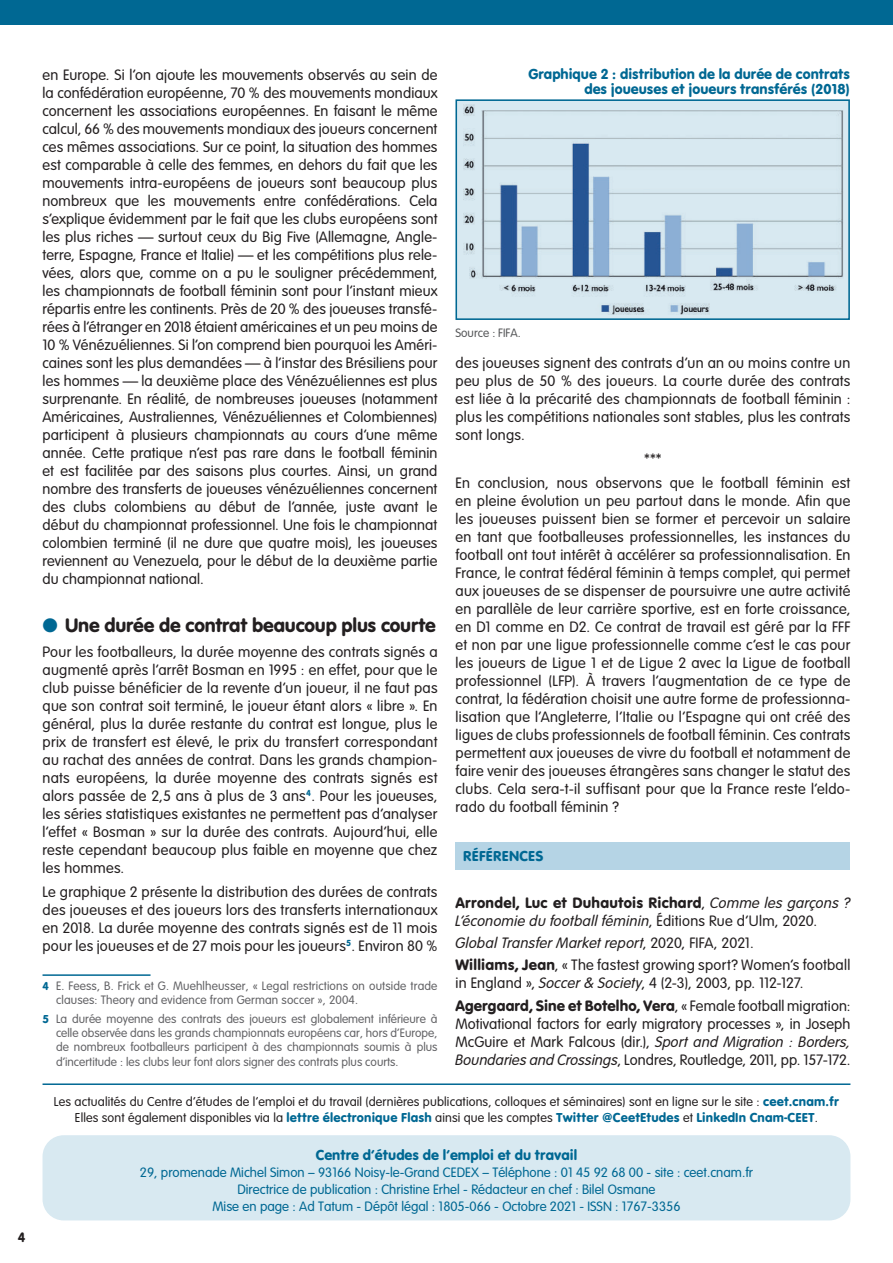
<style>
.page{position:relative;width:893px;height:1263px;background:#fff}
.page>*{position:absolute;margin:0;border:0;box-sizing:border-box;transform-origin:0 0}
.t1{font:20.25px "VAG Rundschrift D Regular";letter-spacing:-.01em;color:#231f20}
.t2{font:15.75px/18px "VAG Rundschrift D Light";letter-spacing:.015em;color:#231f20;text-align:justify}
.t3{font:italic 15.75px/18px "VAG Rundschrift D Light";letter-spacing:.02em;color:#231f20}
.t4{font:15px/15px "VAG Rundschrift D Regular";color:#006893;text-align:right}
.t5{font:14.25px "VAG Rundschrift D Light";color:#006893}
.t6{font:14.25px "VAG Rundschrift D Regular";color:#231f20}
.t7{font:13.5px "VAG Rundschrift D Light";letter-spacing:.01em;color:#231f20}
.t8{font:13.5px "VAG Rundschrift D Regular";letter-spacing:.01em;color:#006893}
.Notes{font:12.75px/14.4px "VAG Rundschrift D Light";letter-spacing:.01em;color:#636366}
.Note{font:12.75px "VAG Rundschrift D Light";color:#57585a}
.s1{color:#006893}
.s2{font-family:"VAG Rundschrift D Regular";font-size:12px;color:#006893}
.s3{font-family:"VAG Rundschrift D Regular";font-style:normal}
.s4{font-style:normal}
.s5{font-family:"VAG Rundschrift D Regular"}
.s6{font-style:italic}
.s7{font-family:"VAG Rundschrift D Regular";color:#006893}
.s8{font-family:"VAG Rundschrift D Light";color:#231f20}
</style>
<div class="page">
<hr style="left:43px;top:974px;width:108px;height:2px;background:#006893">
<div style="left:455px;top:842px;width:395px;height:27px;background:#b5d4e5"></div>
<div style="left:0;top:0;width:893px;height:24px;background:#006893"></div>
<div style="left:43px;top:1135px;width:807px;height:85px;background:#d8e9f1;border-radius:21px"></div>
<hr style="left:43px;top:1083px;width:807px;height:2px;background:#006893">
<div style="left:456px;top:100px;width:393px;height:219px;background:#d8e9f1"></div>
<img style="left:463px;top:105px;width:380px;height:209px">
<div style="left:455px;top:99px;width:395px;height:221px;border:2px solid #006893"></div>
<p class="t6" style="left:18px;top:1225px;width:9px">4</p>
<p class="t2" style="left:43px;top:64px;width:396px">en Europe. Si l’on ajoute les mouvements observés au sein de la confédération européenne, 70 % des mouvements mondiaux concernent les associations européennes. En faisant le même calcul, 66 % des mouvements mondiaux des joueurs concernent ces mêmes associations. Sur ce point, la situation des hommes est comparable à celle des femmes, en dehors du fait que les mouvements intra-européens de joueurs sont beaucoup plus nombreux que les mouvements entre confédérations. Cela s’explique évidemment par le fait que les clubs européens sont les plus riches — surtout ceux du Big Five (Allemagne, Angle&shy;terre, Espagne, France et Italie) — et les compétitions plus rele&shy;vées, alors que, comme on a pu le souligner précédemment, les championnats de football féminin sont pour l’instant mieux répartis entre les continents. Près de 20 % des joueuses transfé&shy;rées à l’étranger en 2018 étaient américaines et un peu moins de 10 % Vénézuéliennes. Si l’on comprend bien pourquoi les Améri&shy;caines sont les plus demandées — à l’instar des Brésiliens pour les hommes — la deuxième place des Vénézuéliennes est plus surprenante. En réalité, de nombreuses joueuses (notamment Américaines, Australiennes, Vénézuéliennes et Colombiennes) participent à plusieurs championnats au cours d’une même année. Cette pratique n’est pas rare dans le football féminin et est facilitée par des saisons plus courtes. Ainsi, un grand nombre des transferts de joueuses vénézuéliennes concernent des clubs colombiens au début de l’année, juste avant le début du championnat professionnel. Une fois le championnat colombien terminé (il ne dure que quatre mois), les joueuses reviennent au Venezuela, pour le début de la deuxième partie du championnat national.</p>
<p class="t1" style="left:43px;top:608px;width:395px"><span class="s1">●</span> Une durée de contrat beaucoup plus courte</p>
<p class="t2" style="left:43px;top:641px;width:396px">Pour les footballeurs, la durée moyenne des contrats signés a augmenté après l’arrêt Bosman en 1995 : en effet, pour que le club puisse bénéficier de la revente d’un joueur, il ne faut pas que son contrat soit terminé, le joueur étant alors « libre ». En général, plus la durée restante du contrat est longue, plus le prix de transfert est élevé, le prix du transfert correspondant au rachat des années de contrat. Dans les grands champion&shy;nats européens, la durée moyenne des contrats signés est alors passée de 2,5 ans à plus de 3 ans<sup>4</sup>. Pour les joueuses, les séries statistiques existantes ne permettent pas d’analyser l’effet « Bosman » sur la durée des contrats. Aujourd’hui, elle reste cependant beaucoup plus faible en moyenne que chez les hommes.</p>
<p class="t2" style="left:43px;top:882px;width:396px">Le graphique 2 présente la distribution des durées de contrats des joueuses et des joueurs lors des transferts internationaux en 2018. La durée moyenne des contrats signés est de 11 mois pour les joueuses et de 27 mois pour les joueurs<sup>5</sup>. Environ 80 %</p>
<p class="Notes" style="left:56px;top:977px;width:383px;text-indent:-14px"><span class="s2">4</span> E. Feess, B. Frick et G. Muehlheusser, « Legal restrictions on outside trade clauses: Theory and evidence from German soccer », 2004.</p>
<p class="Notes" style="left:56px;top:1010px;width:383px;text-align:justify;text-indent:-14px"><span class="s2">5</span> La durée moyenne des contrats des joueurs est globalement inférieure à celle observée dans les grands championnats européens car, hors d’Europe, de nombreux footballeurs participent à des championnats soumis à plus d’incertitude : les clubs leur font alors signer des contrats plus courts.</p>
<p class="t4" style="left:528px;top:64px;width:323px">Graphique 2 : distribution de la durée de contrats des joueuses et joueurs transférés (2018)</p>
<p class="Note" style="left:455px;top:323px;width:67px">Source : FIFA.</p>
<p class="t2" style="left:455px;top:352px;width:396px">des joueuses signent des contrats d’un an ou moins contre un peu plus de 50 % des joueurs. La courte durée des contrats est liée à la précarité des championnats de football féminin : plus les compétitions nationales sont stables, plus les contrats sont longs.</p>
<p class="t2" style="left:644px;top:448px;width:19px">***</p>
<p class="t2" style="left:455px;top:473px;width:396px">En conclusion, nous observons que le football féminin est en pleine évolution un peu partout dans le monde. Afin que les joueuses puissent bien se former et percevoir un salaire en tant que footballeuses professionnelles, les instances du football ont tout intérêt à accélérer sa professionnalisation. En France, le contrat fédéral féminin à temps complet, qui permet aux joueuses de se dispenser de poursuivre une autre activité en parallèle de leur carrière sportive, est en forte croissance, en D1 comme en D2. Ce contrat de travail est géré par la FFF et non par une ligue professionnelle comme c’est le cas pour les joueurs de Ligue 1 et de Ligue 2 avec la Ligue de football professionnel (LFP). À travers l’augmentation de ce type de contrat, la fédération choisit une autre forme de professionna&shy;lisation que l’Angleterre, l’Italie ou l’Espagne qui ont créé des ligues de clubs professionnels de football féminin. Ces contrats permettent aux joueuses de vivre du football et notamment de faire venir des joueuses étrangères sans changer le statut des clubs. Cela sera-t-il suffisant pour que la France reste l’eldo&shy;rado du football féminin ?</p>
<p class="t4" style="left:463px;top:846px;width:82px">RÉFÉRENCES</p>
<p class="t3" style="left:455px;top:892px;width:396px"><span class="s3">Arrondel, Luc et Duhautois Richard</span><span class="s4">,</span> Comme les garçons ?<br>L’économie du football féminin<span class="s4">, Éditions Rue d’Ulm, 2020.</span></p>
<p class="t3" style="left:455px;top:932px;width:300px">Global Transfer Market report<span class="s4">, 2020, FIFA, 2021.</span></p>
<p class="t2" style="left:455px;top:955px;width:396px"><span class="s5">Williams, Jean</span>, « The fastest growing sport? Women’s football in England », <span class="s6">Soccer &amp; Society</span>, 4 (2-3), 2003, pp. 112-127.</p>
<p class="t2" style="left:455px;top:995px;width:396px"><span class="s5">Agergaard, Sine et Botelho, Vera</span>, « Female football migration:<br>Motivational factors for early migratory processes », in Joseph McGuire et Mark Falcous (dir.), <span class="s6">Sport and Migration : Borders, Boundaries and Crossings</span>, Londres, Routledge, 2011, pp. 157-172.</p>
<p class="t7" style="left:54px;top:1091px;width:787px">Les actualités du Centre d’études de l’emploi et du travail (dernières publications, colloques et séminaires) sont en ligne sur le site : <span class="s7">ceet.cnam.fr</span></p>
<p class="t8" style="left:75px;top:1105px;width:745px"><span class="s8">Elles sont également disponibles via la</span> lettre électronique Flash <span class="s8">ainsi que les comptes</span> Twitter @CeetEtudes <span class="s8">et</span> LinkedIn Cnam-CEET<span class="s8">.</span></p>
<p class="t4" style="left:316px;top:1145px;width:263px">Centre d’études de l’emploi et du travail</p>
<p class="t5" style="left:140px;top:1161px;width:614px">29, promenade Michel Simon – 93166 Noisy-le-Grand CEDEX – Téléphone : 01 45 92 68 00 - site : ceet.cnam.fr</p>
<p class="t5" style="left:238px;top:1178px;width:419px">Directrice de publication : Christine Erhel - Rédacteur en chef : Bilel Osmane</p>
<p class="t5" style="left:212px;top:1195px;width:469px">Mise en page : Ad Tatum - Dépôt légal : 1805-066 - Octobre 2021 - ISSN : 1767-3356</p>
</div>
